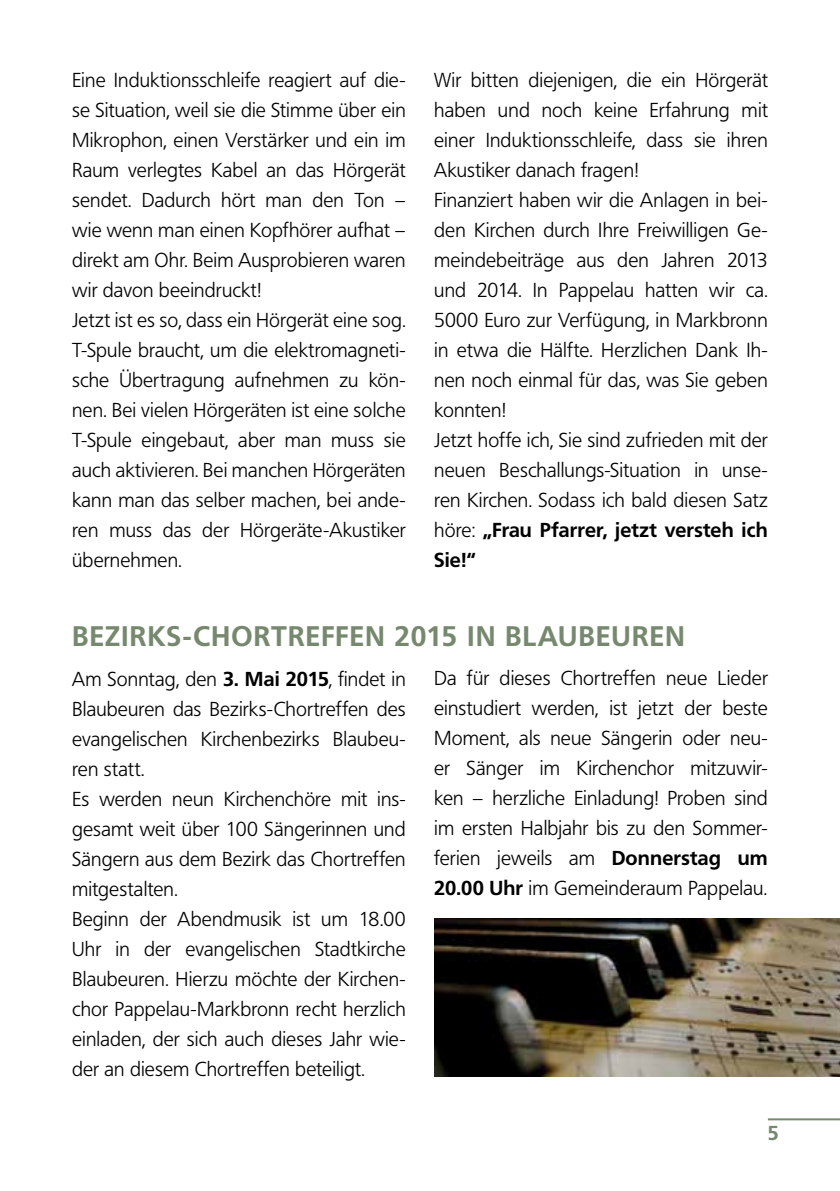
<style>
.page{position:relative;width:840px;height:1191px;background:#fff}
.page>*{position:absolute;margin:0;border:0;box-sizing:border-box;transform-origin:0 0}
.t1{font:700 28px "Frutiger BQ";letter-spacing:.03em;color:#76896e}
.t2{font:300 20px/30px "Frutiger BQ";letter-spacing:.005em;color:#000}
.t3{font:700 20px "Frutiger BQ";color:#76896e}
.s1{font-weight:700}
</style>
<div class="page">
<hr style="left:767px;top:1118px;width:72px;height:2px;background:#76896e">
<img style="left:434px;top:918px;width:405px;height:159px">
<p class="t2" style="left:72px;top:65px;width:335px">Eine Induktionsschleife reagiert auf die&shy;se Situation, weil sie die Stimme über ein Mikrophon, einen Verstärker und ein im Raum verlegtes Kabel an das Hörgerät sendet. Dadurch hört man den Ton – wie wenn man einen Kopfhörer aufhat – direkt am Ohr. Beim Ausprobieren waren wir davon beeindruckt!<br>Jetzt ist es so, dass ein Hörgerät eine sog.<br>T-Spule braucht, um die elektromagneti&shy;sche Übertragung aufnehmen zu kön&shy;nen. Bei vielen Hörgeräten ist eine solche T-Spule eingebaut, aber man muss sie auch aktivieren. Bei manchen Hörgeräten kann man das selber machen, bei ande&shy;ren muss das der Hörgeräte-Akustiker übernehmen.</p>
<p class="t2" style="left:434px;top:65px;width:335px">Wir bitten diejenigen, die ein Hörgerät haben und noch keine Erfahrung mit einer Induktionsschleife, dass sie ihren Akustiker danach fragen!<br>Finanziert haben wir die Anlagen in bei&shy;den Kirchen durch Ihre Freiwilligen Ge&shy;meindebeiträge aus den Jahren 2013 und 2014. In Pappelau hatten wir ca.<br>5000 Euro zur Verfügung, in Markbronn in etwa die Hälfte. Herzlichen Dank Ih&shy;nen noch einmal für das, was Sie geben konnten!<br>Jetzt hoffe ich, Sie sind zufrieden mit der neuen Beschallungs-Situation in unse&shy;ren Kirchen. Sodass ich bald diesen Satz höre: <span class="s1">„Frau Pfarrer, jetzt versteh ich Sie!“</span></p>
<h1 class="t1" style="left:72px;top:619px;width:250px">Bezi rks-Chortreffen</h1>
<h1 class="t1" style="left:394px;top:619px;width:147px">2015 in Blaubeu</h1>
<h1 class="t1" style="left:631px;top:619px;width:35px">ren</h1>
<p class="t2" style="left:72px;top:664px;width:335px">Am Sonntag, den <span class="s1">3. Mai 2015</span>, findet in Blaubeuren das Bezirks-Chortreffen des evangelischen Kirchenbezirks Blaubeu&shy;ren statt.<br>Es werden neun Kirchenchöre mit ins&shy;gesamt weit über 100 Sängerinnen und Sängern aus dem Bezirk das Chortreffen mitgestalten.<br>Beginn der Abendmusik ist um 18.00<br>Uhr in der evangelischen Stadtkirche Blaubeuren. Hierzu möchte der Kirchen&shy;chor Pappelau-Markbronn recht herzlich einladen, der sich auch dieses Jahr wie&shy;der an diesem Chortreffen beteiligt.</p>
<p class="t2" style="left:434px;top:663px;width:335px;text-align:justify">Da für dieses Chortreffen neue Lieder einstudiert werden, ist jetzt der beste Moment, als neue Sängerin oder neu&shy;er Sänger im Kirchenchor mitzuwir&shy;ken – herzliche Einladung! Proben sind im ersten Halbjahr bis zu den Sommer&shy;ferien jeweils am <span class="s1">Donnerstag um 20.00 Uhr</span> im Gemeinderaum Pappelau.</p>
<p class="t3" style="left:767px;top:1121px;width:13px">5</p>
</div>
